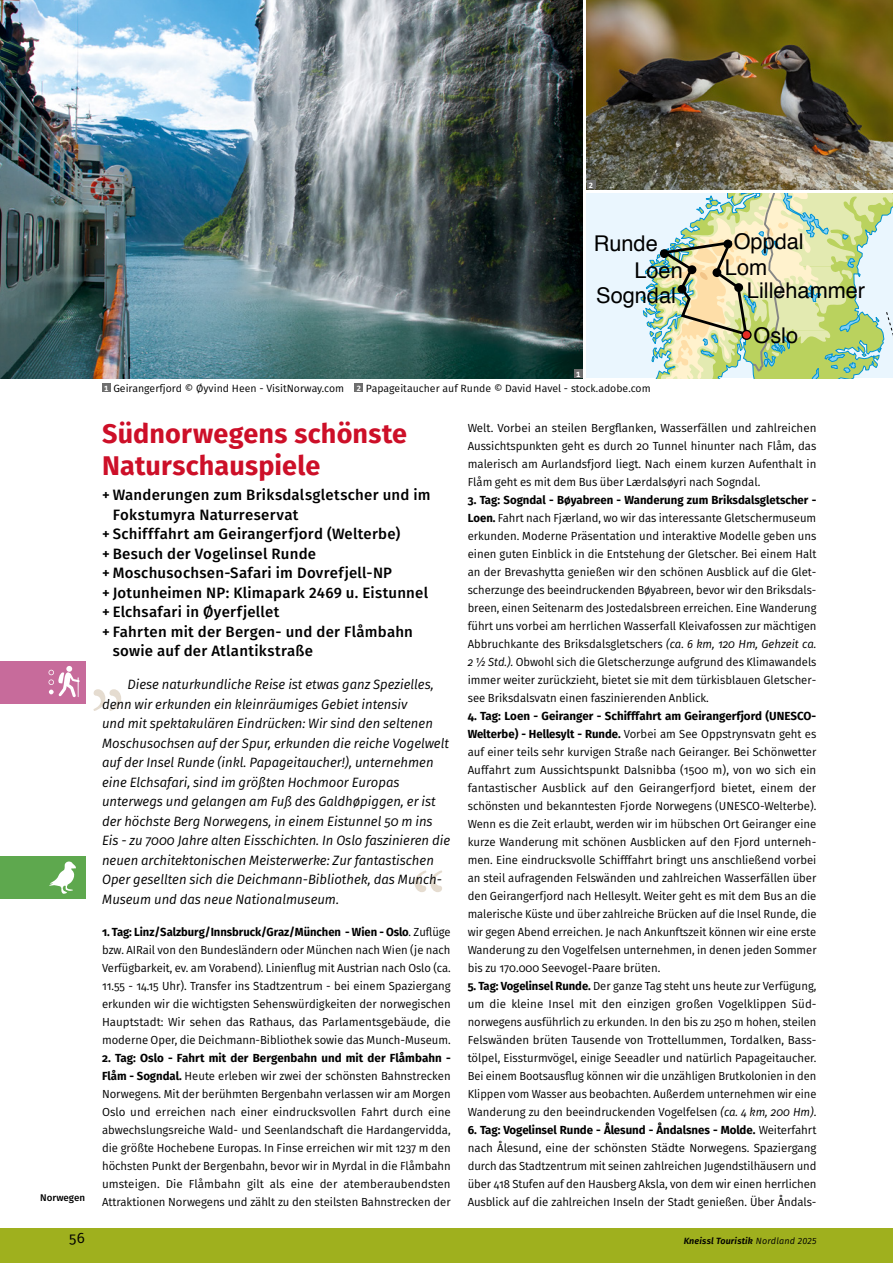
<style>
.page{position:relative;width:893px;height:1263px;background:#fff}
.page>*{position:absolute;margin:0;border:0;box-sizing:border-box;transform-origin:0 0}
._01a_Überschrift_1_Reise{font:700 27px "Fira Sans";letter-spacing:.005em;color:#cd0f28}
.t1{font:21.75px/26px "Helvetica";color:#000}
.t2{font:500 15px/19.5px "Fira Sans";letter-spacing:.015em;color:#000}
.Pagina_rb{font:15px "Fira Sans";color:#000}
._01d_Einleitungstext_6mm{font:italic 13.5px/19.5px "Fira Sans";color:#000}
._02_Reiseverlauf{font:11.7px/18px "Fira Sans";color:#000;text-align:justify}
._02_Reiseverlauf-2{font:11.7px/18px "Fira Sans";color:#000;text-align:justify;scale:.96 1}
._04_Bildlegende__Bildquelle{font:10.5px "Fira Sans";color:#000}
.Rubrik_b{font:500 9.75px "Fira Sans";color:#000}
.Fusszeile_bold_italic_rb{font:italic 600 9px "Fira Sans";letter-spacing:.02em;color:#000}
.t3{font:700 7.5px "Fira Sans";color:#fff}
.s1{font-weight:700}
.s2{font-style:italic}
.s3{font-weight:400}
</style>
<div class="page">
<svg style="left:415px;top:870px;width:27px;height:22px"></svg>
<svg style="left:93px;top:689px;width:28px;height:22px"></svg>
<div style="left:0;top:1229px;width:893px;height:34px;background:#9fb01e"></div>
<div style="left:0;top:661px;width:85px;height:42px;background:#c76b9b"></div>
<svg style="left:48px;top:666px;width:32px;height:31px"></svg>
<div style="left:0;top:856px;width:85px;height:43px;background:#5ea84e"></div>
<svg style="left:49px;top:861px;width:27px;height:33px"></svg>
<svg style="left:587px;top:193px;width:306px;height:185px;background:#d2e0c0"></svg>
<svg style="left:742px;top:330px;width:9px;height:9px"></svg>
<div style="left:741px;top:330px;width:11px;height:10px;border:1px solid #000;border-radius:50%"></div>
<img style="left:587px;top:0;width:306px;height:189px">
<div style="left:102px;top:384px;width:9px;height:8px;background:#6e6e6e"></div>
<div style="left:355px;top:384px;width:8px;height:8px;background:#6e6e6e"></div>
<img style="left:0;top:0;width:583px;height:378px">
<div style="left:574px;top:369px;width:9px;height:9px;background:#6e6e6e"></div>
<div style="left:587px;top:180px;width:8px;height:9px;background:#6e6e6e"></div>
<p class="t3" style="left:589px;top:179px;width:6px">2</p>
<p class="Rubrik_b" style="left:40px;top:1190px;width:46px">Norwegen</p>
<p class="t1" style="left:594px;top:231px;width:65px">Runde</p>
<p class="t1" style="left:634px;top:258px;width:50px">Loen</p>
<p class="t1" style="left:596px;top:283px;width:81px">Sogndal</p>
<p class="t3" style="left:576px;top:368px;width:6px">1</p>
<p class="t3" style="left:104px;top:382px;width:6px">1</p>
<p class="_04_Bildlegende__Bildquelle" style="left:113px;top:381px;width:232px">Geirangerfjord © Øyvind Heen - VisitNorway.com</p>
<p class="t3" style="left:357px;top:382px;width:6px">2</p>
<p class="_04_Bildlegende__Bildquelle" style="left:366px;top:381px;width:286px">Papageitaucher auf Runde © David Havel - stock.adobe.com</p>
<p class="t1" style="left:725px;top:229px;width:80px;text-indent:9px">Oppdal<br>Lom</p>
<p class="t1" style="left:747px;top:278px;width:120px">Lillehammer</p>
<p class="t1" style="left:753px;top:323px;width:46px">Oslo</p>
<p class="_01a_Überschrift_1_Reise" style="left:102px;top:411px;width:307px">Südnorwegens schönste</p>
<p class="_01a_Überschrift_1_Reise" style="left:102px;top:442px;width:220px">Naturschauspiele</p>
<p class="t2" style="left:113px;top:484px;width:319px;text-indent:-11px">+ Wanderungen zum Briksdalsgletscher und im<br>Fokstumyra Naturreservat</p>
<p class="t2" style="left:102px;top:523px;width:300px">+ Schifffahrt am Geirangerfjord (Welterbe)</p>
<p class="t2" style="left:102px;top:543px;width:216px">+ Besuch der Vogelinsel Runde</p>
<p class="t2" style="left:102px;top:562px;width:292px">+ Moschusochsen-Safari im Dovrefjell-NP</p>
<p class="t2" style="left:102px;top:582px;width:328px">+ Jotunheimen NP: Klimapark 2469 u. Eistunnel</p>
<p class="t2" style="left:102px;top:601px;width:179px">+ Elchsafari in Øyerfjellet</p>
<p class="t2" style="left:113px;top:621px;width:302px;text-indent:-11px">+ Fahrten mit der Bergen- und der Flåmbahn sowie auf der Atlantikstraße</p>
<p class="_01d_Einleitungstext_6mm" style="left:102px;top:674px;width:350px;text-indent:26px">Diese naturkundliche Reise ist etwas ganz Spezielles, denn wir erkunden ein kleinräumiges Gebiet intensiv<br>und mit spektakulären Eindrücken: Wir sind den seltenen Moschusochsen auf der Spur, erkunden die reiche Vogelwelt auf der Insel Runde (inkl. Papageitaucher!), unternehmen eine Elchsafari, sind im größten Hochmoor Europas unterwegs und gelangen am Fuß des Galdhøpiggen, er ist der höchste Berg Norwegens, in einem Eistunnel 50 m ins Eis - zu 7000 Jahre alten Eisschichten. In Oslo faszinieren die neuen architektonischen Meisterwerke: Zur fantastischen Oper gesellten sich die Deichmann-Bibliothek, das Munch-Museum und das neue Nationalmuseum.</p>
<p class="_02_Reiseverlauf-2" style="left:102px;top:923px;width:365px"><span class="s1">1. Tag: Linz/Salzburg/Innsbruck/Graz/München - Wien - Oslo</span>. Zuflüge bzw. AIRail von den Bundesländern oder München nach Wien (je nach Verfügbarkeit, ev. am Vorabend). Linienflug mit Austrian nach Oslo (ca.<br>11.55 - 14.15 Uhr). Transfer ins Stadtzentrum - bei einem Spaziergang erkunden wir die wichtigsten Sehenswürdigkeiten der norwegischen Hauptstadt: Wir sehen das Rathaus, das Parlamentsgebäude, die moderne Oper, die Deichmann-Bibliothek sowie das Munch-Museum.</p>
<p class="_02_Reiseverlauf" style="left:102px;top:1049px;width:350px"><span class="s1">2. Tag: Oslo - Fahrt mit der Bergenbahn und mit der Flåmbahn - Flåm - Sogndal.</span> Heute erleben wir zwei der schönsten Bahnstrecken Norwegens. Mit der berühmten Bergenbahn verlassen wir am Morgen Oslo und erreichen nach einer eindrucksvollen Fahrt durch eine abwechslungsreiche Wald- und Seenlandschaft die Hardangervidda, die größte Hochebene Europas. In Finse erreichen wir mit 1237 m den höchsten Punkt der Bergenbahn, bevor wir in Myrdal in die Flåmbahn umsteigen. Die Flåmbahn gilt als eine der atemberaubendsten Attraktionen Norwegens und zählt zu den steilsten Bahnstrecken der</p>
<p class="_02_Reiseverlauf" style="left:468px;top:419px;width:350px">Welt. Vorbei an steilen Bergflanken, Wasserfällen und zahlreichen Aussichtspunkten geht es durch 20 Tunnel hinunter nach Flåm, das malerisch am Aurlandsfjord liegt. Nach einem kurzen Aufenthalt in Flåm geht es mit dem Bus über Lærdalsøyri nach Sogndal.</p>
<p class="_02_Reiseverlauf" style="left:468px;top:491px;width:350px"><span class="s1">3. Tag: Sogndal - Bøyabreen - Wanderung zum Briksdalsgletscher - Loen.</span> Fahrt nach Fjærland, wo wir das interessante Gletschermuseum erkunden. Moderne Präsentation und interaktive Modelle geben uns einen guten Einblick in die Entstehung der Gletscher. Bei einem Halt an der Brevashytta genießen wir den schönen Ausblick auf die Glet&shy;scherzunge des beeindruckenden Bøyabreen, bevor wir den Briksdals&shy;breen, einen Seitenarm des Jostedalsbreen erreichen. Eine Wanderung führt uns vorbei am herrlichen Wasserfall Kleivafossen zur mächtigen Abbruchkante des Briksdalsgletschers <span class="s2">(ca. 6 km, 120 Hm, Gehzeit ca.<br>2 ½ Std.).</span> Obwohl sich die Gletscherzunge aufgrund des Klimawandels immer weiter zurückzieht, bietet sie mit dem türkisblauen Gletscher&shy;see Briksdalsvatn einen faszinierenden Anblick.</p>
<p class="_02_Reiseverlauf" style="left:468px;top:707px;width:350px"><span class="s1">4. Tag: Loen - Geiranger - Schifffahrt am Geirangerfjord (UNESCO-Welterbe) - Hellesylt - Runde.</span> Vorbei am See Oppstrynsvatn geht es auf einer teils sehr kurvigen Straße nach Geiranger. Bei Schönwetter Auffahrt zum Aussichtspunkt Dalsnibba (1500 m), von wo sich ein fantastischer Ausblick auf den Geirangerfjord bietet, einem der schönsten und bekanntesten Fjorde Norwegens (UNESCO-Welterbe).<br>Wenn es die Zeit erlaubt, werden wir im hübschen Ort Geiranger eine kurze Wanderung mit schönen Ausblicken auf den Fjord unterneh&shy;men. Eine eindrucksvolle Schifffahrt bringt uns anschließend vorbei an steil aufragenden Felswänden und zahlreichen Wasserfällen über den Geirangerfjord nach Hellesylt. Weiter geht es mit dem Bus an die malerische Küste und über zahlreiche Brücken auf die Insel Runde, die wir gegen Abend erreichen. Je nach Ankunftszeit können wir eine erste Wanderung zu den Vogelfelsen unternehmen, in denen jeden Sommer bis zu 170.000 Seevogel-Paare brüten.</p>
<p class="_02_Reiseverlauf-2" style="left:468px;top:977px;width:365px"><span class="s1">5. Tag: Vogelinsel Runde.</span> Der ganze Tag steht uns heute zur Verfügung, um die kleine Insel mit den einzigen großen Vogelklippen Süd&shy;norwegens ausführlich zu erkunden. In den bis zu 250 m hohen, steilen Felswänden brüten Tausende von Trottellummen, Tordalken, Bass&shy;tölpel, Eissturmvögel, einige Seeadler und natürlich Papageitaucher.<br>Bei einem Bootsausflug können wir die unzähligen Brutkolonien in den Klippen vom Wasser aus beobachten. Außerdem unternehmen wir eine Wanderung zu den beeindruckenden Vogelfelsen <span class="s2">(ca. 4 km, 200 Hm)</span>.</p>
<p class="_02_Reiseverlauf" style="left:468px;top:1121px;width:350px"><span class="s1">6. Tag: Vogelinsel Runde - Ålesund - Åndalsnes - Molde.</span> Weiterfahrt nach Ålesund, eine der schönsten Städte Norwegens. Spaziergang durch das Stadtzentrum mit seinen zahlreichen Jugendstilhäusern und über 418 Stufen auf den Hausberg Aksla, von dem wir einen herrlichen Ausblick auf die zahlreichen Inseln der Stadt genießen. Über Åndals-</p>
<p class="Pagina_rb" style="left:69px;top:1227px;width:17px">56</p>
<p class="Fusszeile_bold_italic_rb" style="left:684px;top:1233px;width:134px">Kneissl Touristik <span class="s3">Nordland 2025</span></p>
</div>
